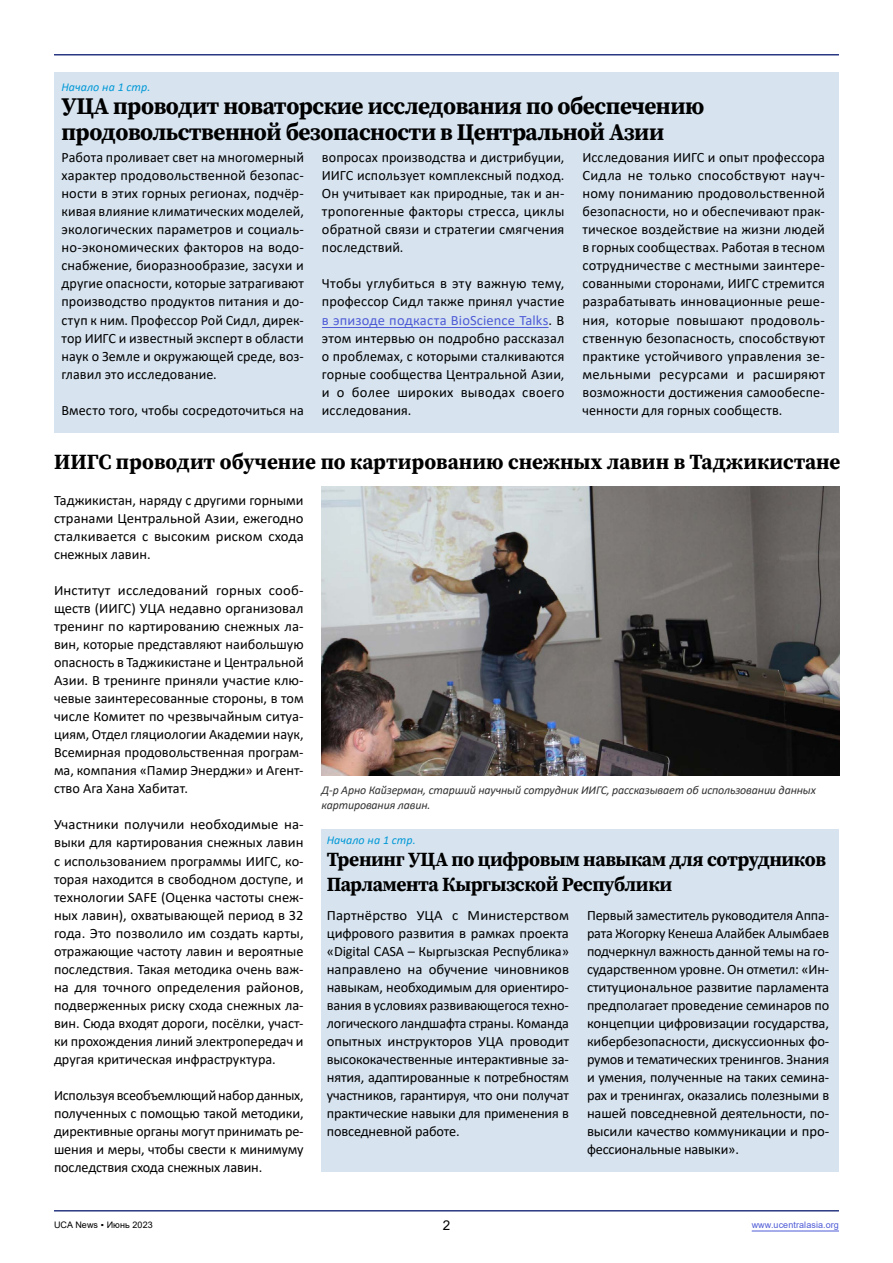
<style>
.page{position:relative;width:893px;height:1263px;background:#fff}
.page>*{position:absolute;margin:0;border:0;box-sizing:border-box;transform-origin:0 0}
.t1{font:23.85px/25.3px "Source Serif Variable";letter-spacing:-.02em;color:#000}
.t2{font:21.6px "Source Serif Variable";color:#000}
.t3{font:20.1px/25.3px "Source Serif Variable";letter-spacing:-.02em;color:#000}
.t4{font:14.25px/18px "Calibri";color:#000;text-align:justify}
.t5{font:13.5px "Arial";color:#000}
.t6{font:italic 12px/14.4px "Calibri";letter-spacing:-.01em;color:#333}
.t7{font:italic 12px "Calibri";letter-spacing:.005em;color:#0098d6}
.t8{font:9px "Arial";letter-spacing:.01em;color:#4f5cd6}
.t9{font:9px "Arial";letter-spacing:.01em;color:#000}
.s1{color:#4f5cd6}
</style>
<div class="page">
<hr style="left:54px;top:1210px;width:785px;height:1px;background:#293882">
<hr style="left:54px;top:54px;width:785px;height:2px;background:#293882">
<div style="left:322px;top:829px;width:517px;height:343px;background:#d7e4f0"></div>
<div style="left:54px;top:72px;width:785px;height:361px;background:#d7e4f0"></div>
<img style="left:322px;top:487px;width:517px;height:288px">
<hr style="left:322px;top:327px;width:227px;height:1px;background:#4f5cd6">
<hr style="left:752px;top:1230px;width:87px;height:1px;background:#4f5cd6">
<p class="t7" style="left:61px;top:79px;width:91px">Начало на 1 стр.</p>
<h1 class="t1" style="left:61px;top:94px;width:644px">УЦА проводит новаторские исследования по обеспечению продовольственной безопасности в Центральной Азии</h1>
<p class="t4" style="left:61px;top:148px;width:244px">Работа проливает свет на многомерный характер продовольственной безопас&shy;ности в этих горных регионах, подчёр&shy;кивая влияние климатических моделей, экологических параметров и социаль&shy;но-экономических факторов на водо&shy;снабжение, биоразнообразие, засухи и другие опасности, которые затрагивают производство продуктов питания и до&shy;ступ к ним. Профессор Рой Сидл, дирек&shy;тор ИИГС и известный эксперт в области наук о Земле и окружающей среде, воз&shy;главил это исследование.</p>
<p class="t4" style="left:61px;top:401px;width:244px">Вместо того, чтобы сосредоточиться на</p>
<p class="t4" style="left:322px;top:148px;width:244px">вопросах производства и дистрибуции, ИИГС использует комплексный подход.<br>Он учитывает как природные, так и ан&shy;тропогенные факторы стресса, циклы обратной связи и стратегии смягчения последствий.</p>
<p class="t4" style="left:322px;top:274px;width:244px">Чтобы углубиться в эту важную тему, профессор Сидл также принял участие <span class="s1">в эпизоде подкаста BioScience Talks</span>. В этом интервью он подробно рассказал о проблемах, с которыми сталкиваются горные сообщества Центральной Азии, и о более широких выводах своего исследования.</p>
<p class="t4" style="left:582px;top:148px;width:244px">Исследования ИИГС и опыт профессора Сидла не только способствуют науч&shy;ному пониманию продовольственной безопасности, но и обеспечивают прак&shy;тическое воздействие на жизни людей в горных сообществах. Работая в тесном сотрудничестве с местными заинтере&shy;сованными сторонами, ИИГС стремится разрабатывать инновационные реше&shy;ния, которые повышают продоволь&shy;ственную безопасность, способствуют практике устойчивого управления зе&shy;мельными ресурсами и расширяют возможности достижения самообеспе&shy;ченности для горных сообществ.</p>
<h2 class="t2" style="left:54px;top:447px;width:788px">ИИГС проводит обучение по картированию снежных лавин в Таджикистане</h2>
<p class="t4" style="left:54px;top:491px;width:251px">Таджикистан, наряду с другими горными странами Центральной Азии, ежегодно сталкивается с высоким риском схода снежных лавин.</p>
<p class="t4" style="left:54px;top:581px;width:251px">Институт исследований горных сооб&shy;ществ (ИИГС) УЦА недавно организовал тренинг по картированию снежных ла&shy;вин, которые представляют наибольшую опасность в Таджикистане и Центральной Азии. В тренинге приняли участие клю&shy;чевые заинтересованные стороны, в том числе Комитет по чрезвычайным ситуа&shy;циям, Отдел гляциологии Академии наук, Всемирная продовольственная програм&shy;ма, компания «Памир Энерджи» и Агент&shy;ство Ага Хана Хабитат.</p>
<p class="t4" style="left:54px;top:815px;width:251px">Участники получили необходимые на&shy;выки для картирования снежных лавин с использованием программы ИИГС, ко&shy;торая находится в свободном доступе, и технологии SAFE (Оценка частоты снеж&shy;ных лавин), охватывающей период в 32 года. Это позволило им создать карты, отражающие частоту лавин и вероятные последствия. Такая методика очень важ&shy;на для точного определения районов, подверженных риску схода снежных ла&shy;вин. Сюда входят дороги, посёлки, участ&shy;ки прохождения линий электропередач и другая критическая инфраструктура.</p>
<p class="t4" style="left:54px;top:1086px;width:251px">Используя всеобъемлющий набор данных, полученных с помощью такой методики, директивные органы могут принимать ре&shy;шения и меры, чтобы свести к минимуму последствия схода снежных лавин.</p>
<p class="t6" style="left:322px;top:783px;width:496px">Д-р Арно Кайзерман, старший научный сотрудник ИИГС, рассказывает об использовании данных картирования лавин.</p>
<p class="t7" style="left:327px;top:831px;width:91px">Начало на 1 стр.</p>
<h3 class="t3" style="left:327px;top:846px;width:501px">Тренинг УЦА по цифровым навыкам для сотрудников<br>Парламента Кыргызской Республики</h3>
<p class="t4" style="left:327px;top:905px;width:244px">Партнёрство УЦА с Министерством цифрового развития в рамках проекта «Digital CASA – Кыргызская Республика» направлено на обучение чиновников навыкам, необходимым для ориентиро&shy;вания в условиях развивающегося техно&shy;логического ландшафта страны. Команда опытных инструкторов УЦА проводит высококачественные интерактивные за&shy;нятия, адаптированные к потребностям участников, гарантируя, что они получат практические навыки для применения в повседневной работе.</p>
<p class="t4" style="left:587px;top:905px;width:244px">Первый заместитель руководителя Аппа&shy;рата Жогорку Кенеша Алайбек Алымбаев подчеркнул важность данной темы на го&shy;сударственном уровне. Он отметил: «Ин&shy;ституциональное развитие парламента предполагает проведение семинаров по концепции цифровизации государства, кибербезопасности, дискуссионных фо&shy;румов и тематических тренингов. Знания и умения, полученные на таких семина&shy;рах и тренингах, оказались полезными в нашей повседневной деятельности, по&shy;высили качество коммуникации и про&shy;фессиональные навыки».</p>
<p class="t9" style="left:54px;top:1218px;width:100px">UCA News ▪ Июнь 2023</p>
<p class="t5" style="left:443px;top:1215px;width:9px">2</p>
<p class="t8" style="left:752px;top:1218px;width:89px">www.ucentralasia.org</p>
</div>
